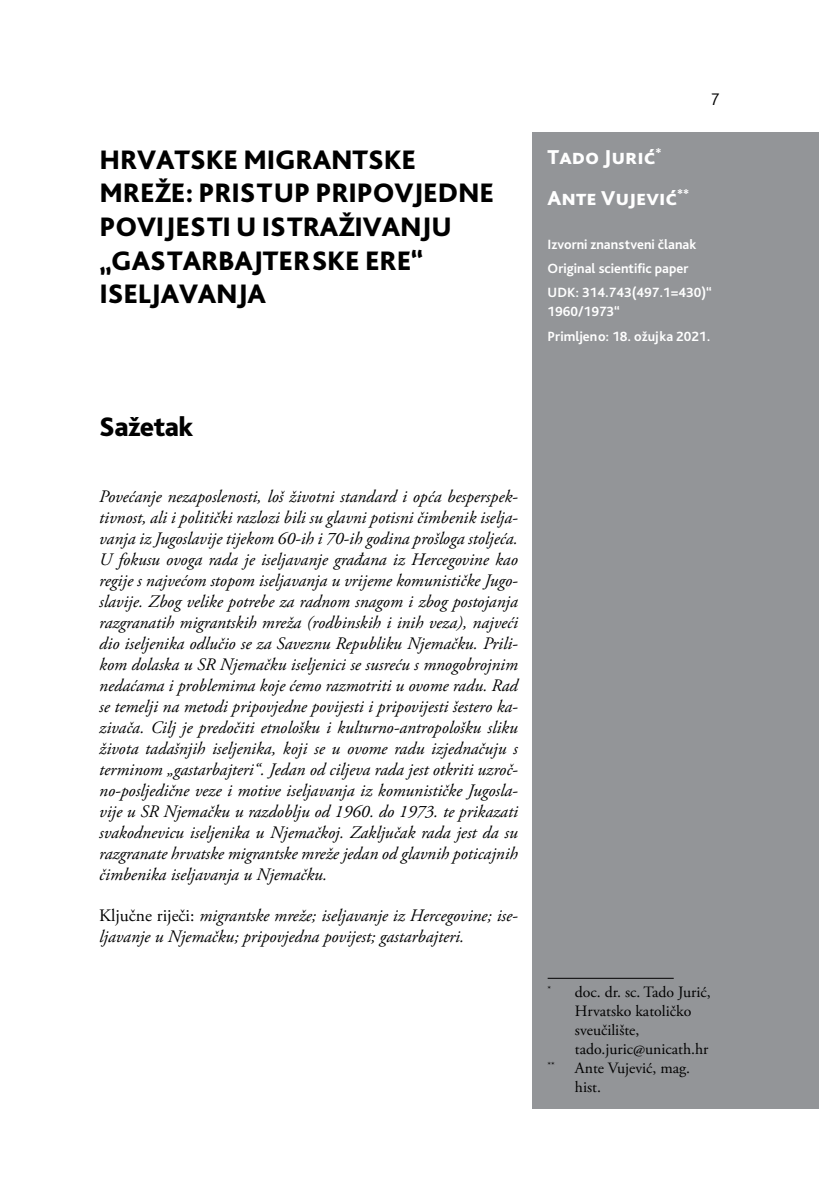
<style>
.page{position:relative;width:819px;height:1191px;background:#fff}
.page>*{position:absolute;margin:0;border:0;box-sizing:border-box;transform-origin:0 0}
.t1{font:800 28px/33.6px "Bliss Pro";letter-spacing:-.005em;color:#000}
.t2{font:800 21px/40.8px "Bliss Pro";color:#fff}
.t3{font:italic 17.5px/21px "Adobe Garamond Pro";color:#000;text-align:justify}
.t4{font:300 17.5px "Bliss Pro";color:#000}
.t5{font:15.75px/18.9px "Adobe Garamond Pro";color:#000}
.t6{font:700 14px/24.2px "Bliss Pro";color:#fff}
.t7{font:9.1px "Adobe Garamond Pro";color:#000}
.s1{font-style:normal}
</style>
<div class="page">
<div style="left:532px;top:132px;width:287px;height:977px;background:#939598"></div>
<hr style="left:547px;top:978px;width:126px;height:1px;background:#000">
<h1 class="t1" style="left:99px;top:142px;width:396px">HRVATSKE MIGRANTSKE<br>MREŽE: PRISTUP PRIPOVJEDNE<br>POVIJESTI U ISTRAŽIVANJU „GASTARBAJTERSKE ERE“<br>ISELJAVANJA</h1>
<p class="t4" style="left:710px;top:88px;width:11px">7</p>
<p class="t2" style="left:547px;top:136px;width:143px">Tado Jurić<sup>*<br></sup>Ante Vujević<sup>**</sup></p>
<p class="t6" style="left:547px;top:232px;width:166px">Izvorni znanstveni članak<br>Original scientific paper<br>UDK: 314.743(497.1=430)“</p>
<p class="t6" style="left:547px;top:299px;width:164px">1960/1973“<br>Primljeno: 18. ožujka 2021.</p>
<h1 class="t1" style="left:99px;top:409px;width:96px">Sažetak</h1>
<p class="t3" style="left:99px;top:486px;width:420px">Povećanje nezaposlenosti, loš životni standard i opća besperspek&shy;tivnost, ali i politički razlozi bili su glavni potisni čimbenik iselja&shy;vanja iz Jugoslavije tijekom 60-ih i 70-ih godina prošloga stoljeća.<br>U fokusu ovoga rada je iseljavanje građana iz Hercegovine kao regije s najvećom stopom iseljavanja u vrijeme komunističke Jugo&shy;slavije. Zbog velike potrebe za radnom snagom i zbog postojanja razgranatih migrantskih mreža (rodbinskih i inih veza), najveći dio iseljenika odlučio se za Saveznu Republiku Njemačku. Prili&shy;kom dolaska u SR Njemačku iseljenici se susreću s mnogobrojnim nedaćama i problemima koje ćemo razmotriti u ovome radu. Rad se temelji na metodi pripovjedne povijesti i pripovijesti šestero ka&shy;zivača. Cilj je predočiti etnološku i kulturno-antropološku sliku života tadašnjih iseljenika, koji se u ovome radu izjednačuju s terminom „gastarbajteri“. Jedan od ciljeva rada jest otkriti uzroč&shy;no-posljedične veze i motive iseljavanja iz komunističke Jugosla&shy;vije u SR Njemačku u razdoblju od 1960. do 1973. te prikazati svakodnevicu iseljenika u Njemačkoj. Zaključak rada jest da su razgranate hrvatske migrantske mreže jedan od glavnih poticajnih čimbenika iseljavanja u Njemačku.</p>
<p class="t3" style="left:99px;top:905px;width:420px"><span class="s1">Ključne riječi:</span> migrantske mreže; iseljavanje iz Hercegovine; ise&shy;ljavanje u Njemačku; pripovjedna povijest; gastarbajteri.</p>
<p class="t5" style="left:575px;top:983px;width:137px;text-indent:-27px"><sup>*</sup> doc. dr. sc. Tado Jurić,<br>Hrvatsko katoličko sveučilište, tado.juric@unicath.hr</p>
<p class="t7" style="left:547px;top:1059px;width:9px">**</p>
<p class="t5" style="left:575px;top:1059px;width:117px">Ante Vujević, mag. hist.</p>
</div>
